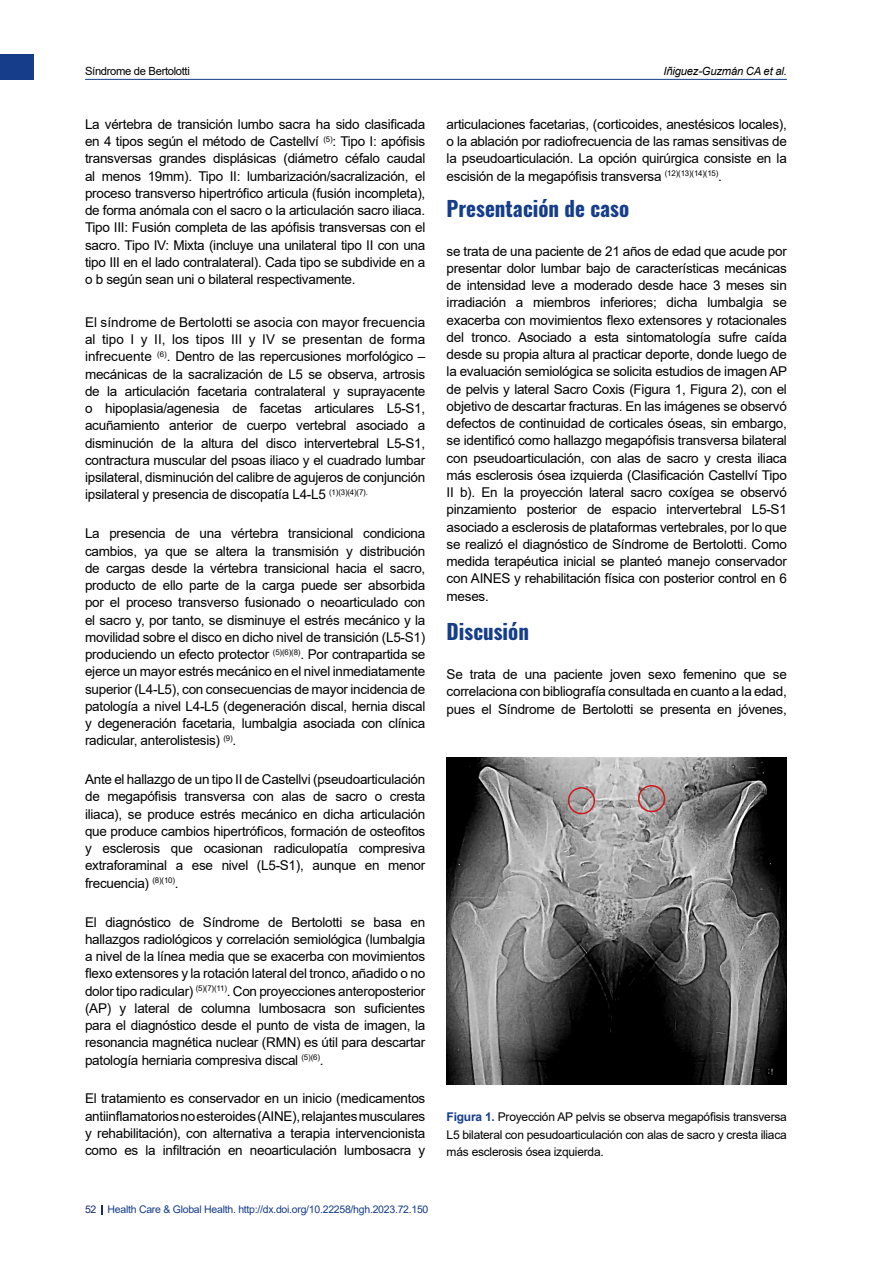
<style>
.page{position:relative;width:872px;height:1263px;background:#fff}
.page>*{position:absolute;margin:0;border:0;box-sizing:border-box;transform-origin:0 0}
.t1{font:700 21px "Oswald";color:#153d8a}
.t2{font:13.5px/17.2px "Arial";letter-spacing:-.02em;color:#000;text-align:justify}
.t3{font:12px/17.2px "Arial";letter-spacing:-.02em;color:#000;text-align:justify}
.t4{font:italic 11.25px "Arial";letter-spacing:-.02em;color:#000}
.t5{font:11.25px "Arial";letter-spacing:-.03em;color:#000}
.t6{font:10.5px "Arial";letter-spacing:-.025em;color:#153d8a}
.s1{color:#1b2d70}
.s2{font-weight:700;color:#153d8a}
</style>
<div class="page">
<div style="left:0;top:54px;width:34px;height:26px;background:#153d8a"></div>
<hr style="left:85px;top:79px;width:702px;height:1px;background:#153d8a">
<img style="left:446px;top:758px;width:341px;height:326px">
<div style="left:568px;top:787px;width:27px;height:27px;border:2px solid #cd171a;border-radius:50%"></div>
<div style="left:638px;top:785px;width:27px;height:27px;border:2px solid #cd171a;border-radius:50%"></div>
<p class="t5" style="left:85px;top:63px;width:106px">Síndrome de Bertolotti</p>
<p class="t4" style="left:663px;top:64px;width:125px">Iñiguez-Guzmán CA et al.</p>
<p class="t2" style="left:85px;top:115px;width:342px">La vértebra de transición lumbo sacra ha sido clasificada en 4 tipos según el método de Castellví <sup>(5)</sup>: Tipo I: apófisis transversas grandes displásicas (diámetro céfalo caudal al menos 19mm). Tipo II: lumbarización/sacralización, el proceso transverso hipertrófico articula (fusión incompleta), de forma anómala con el sacro o la articulación sacro iliaca.<br>Tipo III: Fusión completa de las apófisis transversas con el sacro. Tipo IV: Mixta (incluye una unilateral tipo II con una tipo III en el lado contralateral). Cada tipo se subdivide en a o b según sean uni o bilateral respectivamente.</p>
<p class="t2" style="left:85px;top:313px;width:342px">El síndrome de Bertolotti se asocia con mayor frecuencia al tipo I y II, los tipos III y IV se presentan de forma infrecuente <sup>(6)</sup>. Dentro de las repercusiones morfológico – mecánicas de la sacralización de L5 se observa, artrosis de la articulación facetaria contralateral y suprayacente o hipoplasia/agenesia de facetas articulares L5-S1, acuñamiento anterior de cuerpo vertebral asociado a disminución de la altura del disco intervertebral L5-S1, contractura muscular del psoas iliaco y el cuadrado lumbar ipsilateral, disminución del calibre de agujeros de conjunción ipsilateral y presencia de discopatía L4-L5 <sup>(1)(3)(4)(7).</sup></p>
<p class="t2" style="left:85px;top:525px;width:342px">La presencia de una vértebra transicional condiciona cambios, ya que se altera la transmisión y distribución de cargas desde la vértebra transicional hacia el sacro, producto de ello parte de la carga puede ser absorbida por el proceso transverso fusionado o neoarticulado con el sacro y, por tanto, se disminuye el estrés mecánico y la movilidad sobre el disco en dicho nivel de transición (L5-S1) produciendo un efecto protector <sup>(5)(6)(8)</sup>. Por contrapartida se ejerce un mayor estrés mecánico en el nivel inmediatamente superior (L4-L5), con consecuencias de mayor incidencia de patología a nivel L4-L5 (degeneración discal, hernia discal y degeneración facetaria, lumbalgia asociada con clínica radicular, anterolistesis) <sup>(9)</sup>.</p>
<p class="t2" style="left:85px;top:771px;width:342px">Ante el hallazgo de un tipo II de Castellvi (pseudoarticulación de megapófisis transversa con alas de sacro o cresta iliaca), se produce estrés mecánico en dicha articulación que produce cambios hipertróficos, formación de osteofitos y esclerosis que ocasionan radiculopatía compresiva extraforaminal a ese nivel (L5-S1), aunque en menor frecuencia) <sup>(8)(10)</sup>.</p>
<p class="t2" style="left:85px;top:913px;width:342px">El diagnóstico de Síndrome de Bertolotti se basa en hallazgos radiológicos y correlación semiológica (lumbalgia a nivel de la línea media que se exacerba con movimientos flexo extensores y la rotación lateral del tronco, añadido o no dolor tipo radicular) <sup>(5)(7)(11)</sup>. Con proyecciones anteroposterior (AP) y lateral de columna lumbosacra son suficientes para el diagnóstico desde el punto de vista de imagen, la resonancia magnética nuclear (RMN) es útil para descartar patología herniaria compresiva discal <sup>(5)(6)</sup>.</p>
<p class="t2" style="left:85px;top:1090px;width:342px">El tratamiento es conservador en un inicio (medicamentos antiinflamatoriosnoesteroides(AINE),relajantesmusculares y rehabilitación), con alternativa a terapia intervencionista como es la infiltración en neoarticulación lumbosacra y</p>
<p class="t6" style="left:85px;top:1202px;width:345px"><span class="s1">52</span> Health Care &amp; Global Health. http://dx.doi.org/10.22258/hgh.2023.72.150</p>
<p class="t2" style="left:446px;top:115px;width:342px">articulaciones facetarias, (corticoides, anestésicos locales), o la ablación por radiofrecuencia de las ramas sensitivas de la pseudoarticulación. La opción quirúrgica consiste en la escisión de la megapófisis transversa <sup>(12)(13)(14)(15)</sup>.</p>
<h1 class="t1" style="left:446px;top:193px;width:184px">Presentación de caso</h1>
<p class="t2" style="left:446px;top:242px;width:342px">se trata de una paciente de 21 años de edad que acude por presentar dolor lumbar bajo de características mecánicas de intensidad leve a moderado desde hace 3 meses sin irradiación a miembros inferiores; dicha lumbalgia se exacerba con movimientos flexo extensores y rotacionales del tronco. Asociado a esta sintomatología sufre caída desde su propia altura al practicar deporte, donde luego de la evaluación semiológica se solicita estudios de imagen AP de pelvis y lateral Sacro Coxis (Figura 1, Figura 2), con el objetivo de descartar fracturas. En las imágenes se observó defectos de continuidad de corticales óseas, sin embargo, se identificó como hallazgo megapófisis transversa bilateral con pseudoarticulación, con alas de sacro y cresta iliaca más esclerosis ósea izquierda (Clasificación Castellví Tipo II b). En la proyección lateral sacro coxígea se observó pinzamiento posterior de espacio intervertebral L5-S1 asociado a esclerosis de plataformas vertebrales, por lo que se realizó el diagnóstico de Síndrome de Bertolotti. Como medida terapéutica inicial se planteó manejo conservador con AINES y rehabilitación física con posterior control en 6 meses.</p>
<h1 class="t1" style="left:446px;top:617px;width:84px">Discusión</h1>
<p class="t2" style="left:446px;top:665px;width:342px">Se trata de una paciente joven sexo femenino que se correlaciona con bibliografía consultada en cuanto a la edad, pues el Síndrome de Bertolotti se presenta en jóvenes,</p>
<p class="t3" style="left:446px;top:1108px;width:342px"><span class="s2">Figura 1.</span> Proyección AP pelvis se observa megapófisis transversa L5 bilateral con pesudoarticulación con alas de sacro y cresta iliaca más esclerosis ósea izquierda.</p>
</div>
